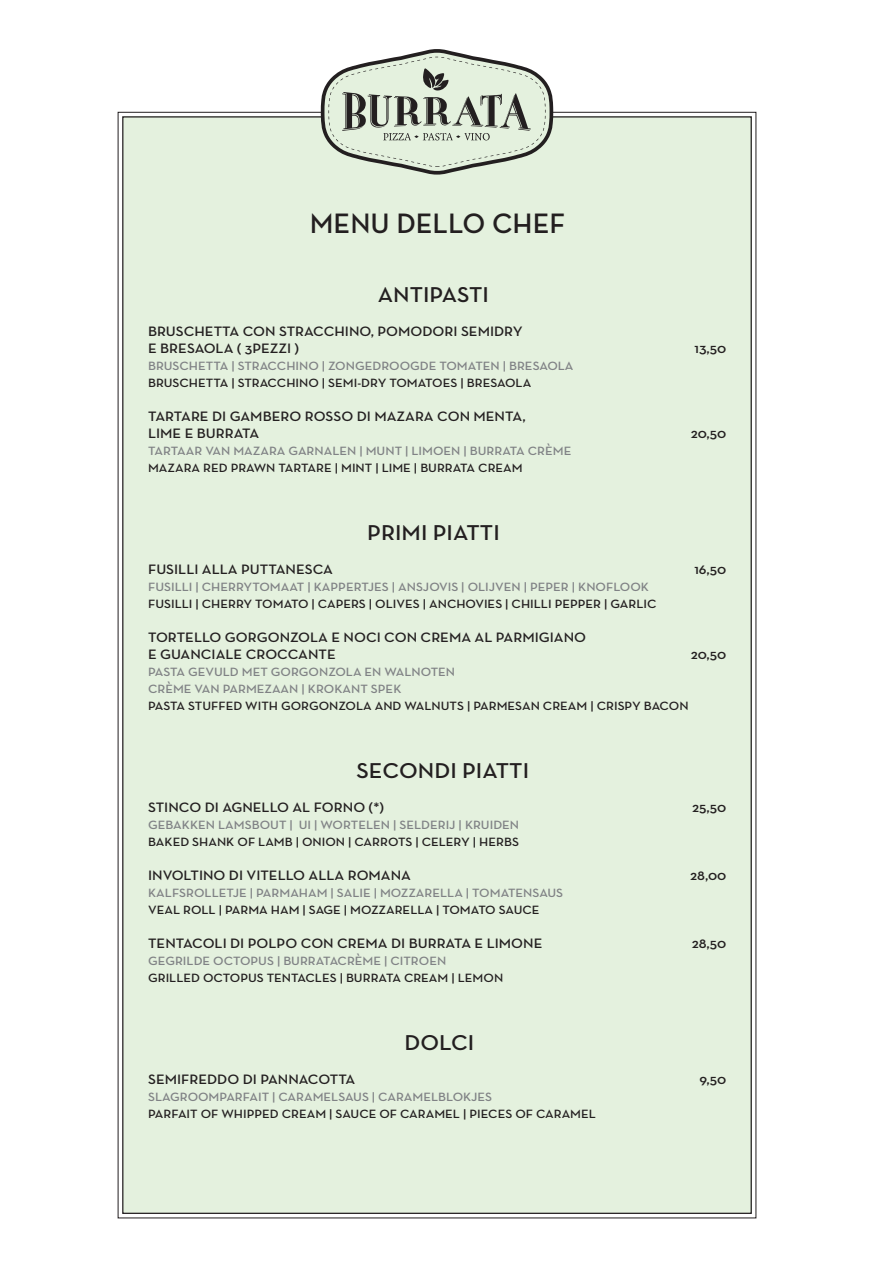
<style>
.page{position:relative;width:893px;height:1263px;background:#fff}
.page>*{position:absolute;margin:0;border:0;box-sizing:border-box;transform-origin:0 0}
.t1{font:600 28.65px "Neutraface Text";color:#231f20}
.t2{font:600 21.9px "Neutraface Text";color:#231f20;scale:1.07 1}
.t3{font:600 13.95px/17px "Neutraface Text";color:#231f20;scale:1.07 1}
.t4{font:600 12.3px/17px "Neutraface Text";color:#808285;scale:1.07 1}
.t5{font:600 12.3px "Neutraface Text";color:#231f20;scale:1.07 1}
</style>
<div class="page">
<div style="left:123px;top:117px;width:628px;height:1096px;background:#e4f1de"></div>
<svg style="left:321px;top:49px;width:232px;height:126px"></svg>
<h1 class="t1" style="left:310px;top:206px;width:257px">MENU DELLO CHEF</h1>
<h2 class="t2" style="left:378px;top:281px;width:105px">ANTIPASTI</h2>
<p class="t3" style="left:148px;top:323px;width:352px">BRUSCHETTA CON STRACCHINO, POMODORI SEMIDRY<br>E BRESAOLA ( 3PEZZI )</p>
<p class="t4" style="left:148px;top:357px;width:399px">BRUSCHETTA | STRACCHINO | ZONGEDROOGDE TOMATEN | BRESAOLA</p>
<p class="t5" style="left:148px;top:375px;width:360px">BRUSCHETTA | STRACCHINO | SEMI-DRY TOMATOES | BRESAOLA</p>
<p class="t3" style="left:148px;top:408px;width:354px">TARTARE DI GAMBERO ROSSO DI MAZARA CON MENTA,<br>LIME E BURRATA</p>
<p class="t4" style="left:148px;top:442px;width:397px">TARTAAR VAN MAZARA GARNALEN | MUNT | LIMOEN | BURRATA CRÈME</p>
<p class="t5" style="left:148px;top:460px;width:352px">MAZARA RED PRAWN TARTARE | MINT | LIME | BURRATA CREAM</p>
<h2 class="t2" style="left:367px;top:519px;width:125px">PRIMI PIATTI</h2>
<p class="t3" style="left:694px;top:340px;width:31px">13,50</p>
<p class="t3" style="left:691px;top:425px;width:35px">20,50</p>
<p class="t3" style="left:148px;top:561px;width:174px">FUSILLI ALLA PUTTANESCA</p>
<p class="t3" style="left:694px;top:561px;width:31px">16,50</p>
<p class="t4" style="left:148px;top:578px;width:470px">FUSILLI | CHERRYTOMAAT | KAPPERTJES | ANSJOVIS | OLIJVEN | PEPER | KNOFLOOK</p>
<p class="t5" style="left:148px;top:596px;width:477px">FUSILLI | CHERRY TOMATO | CAPERS | OLIVES | ANCHOVIES | CHILLI PEPPER | GARLIC</p>
<p class="t3" style="left:148px;top:629px;width:411px">TORTELLO GORGONZOLA E NOCI CON CREMA AL PARMIGIANO<br>E GUANCIALE CROCCANTE</p>
<p class="t3" style="left:691px;top:646px;width:35px">20,50</p>
<p class="t4" style="left:148px;top:663px;width:288px">PASTA GEVULD MET GORGONZOLA EN WALNOTEN<br>CRÈME VAN PARMEZAAN | KROKANT SPEK</p>
<p class="t5" style="left:148px;top:698px;width:507px">PASTA STUFFED WITH GORGONZOLA AND WALNUTS | PARMESAN CREAM | CRISPY BACON</p>
<h2 class="t2" style="left:356px;top:757px;width:163px">SECONDI PIATTI</h2>
<p class="t3" style="left:148px;top:799px;width:222px">STINCO DI AGNELLO AL FORNO (*)</p>
<p class="t3" style="left:692px;top:799px;width:34px">25,50</p>
<p class="t4" style="left:148px;top:816px;width:348px">GEBAKKEN LAMSBOUT | UI | WORTELEN | SELDERIJ | KRUIDEN</p>
<p class="t5" style="left:148px;top:834px;width:348px">BAKED SHANK OF LAMB | ONION | CARROTS | CELERY | HERBS</p>
<p class="t3" style="left:148px;top:867px;width:247px">INVOLTINO DI VITELLO ALLA ROMANA</p>
<p class="t3" style="left:690px;top:867px;width:35px">28,00</p>
<p class="t4" style="left:148px;top:884px;width:389px">KALFSROLLETJE | PARMAHAM | SALIE | MOZZARELLA | TOMATENSAUS</p>
<p class="t5" style="left:148px;top:902px;width:367px">VEAL ROLL | PARMA HAM | SAGE | MOZZARELLA | TOMATO SAUCE</p>
<p class="t3" style="left:148px;top:935px;width:370px">TENTACOLI DI POLPO CON CREMA DI BURRATA E LIMONE</p>
<p class="t3" style="left:692px;top:935px;width:34px">28,50</p>
<p class="t4" style="left:148px;top:952px;width:280px">GEGRILDE OCTOPUS | BURRATACRÈME | CITROEN</p>
<p class="t5" style="left:148px;top:970px;width:333px">GRILLED OCTOPUS TENTACLES | BURRATA CREAM | LEMON</p>
<h2 class="t2" style="left:405px;top:1029px;width:67px">DOLCI</h2>
<p class="t3" style="left:148px;top:1071px;width:195px">SEMIFREDDO DI PANNACOTTA</p>
<p class="t3" style="left:699px;top:1071px;width:27px">9,50</p>
<p class="t4" style="left:148px;top:1089px;width:323px">SLAGROOMPARFAIT | CARAMELSAUS | CARAMELBLOKJES</p>
<p class="t5" style="left:148px;top:1106px;width:420px">PARFAIT OF WHIPPED CREAM | SAUCE OF CARAMEL | PIECES OF CARAMEL</p>
</div>
